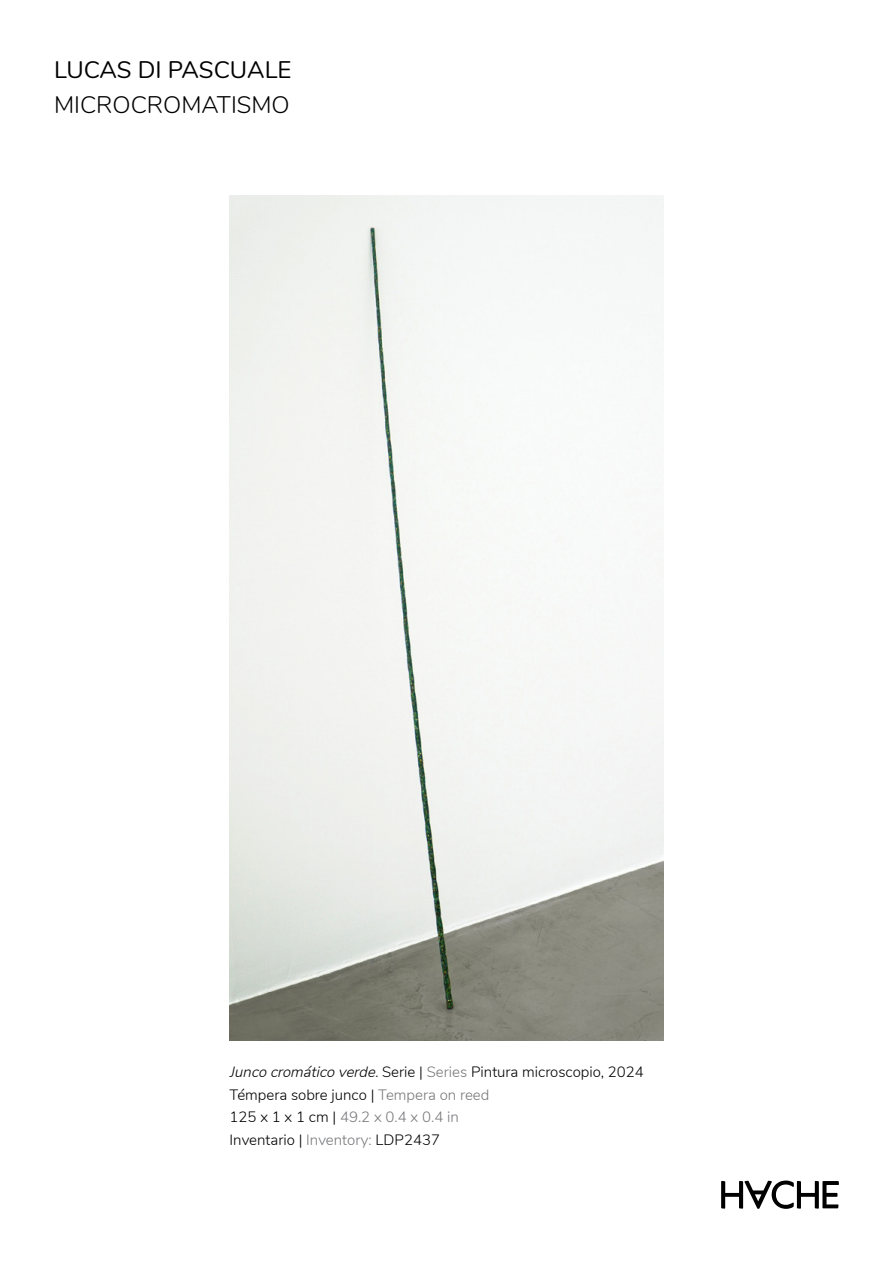
<style>
.page{position:relative;width:893px;height:1263px;background:#fff}
.page>*{position:absolute;margin:0;border:0;box-sizing:border-box;transform-origin:0 0}
.t1{font:24px "Nunito";letter-spacing:-.005em;color:#000}
.t2{font:300 24px "Nunito";color:#000}
.t3{font:300 15px/22.5px "Nunito";color:#000}
.s1{font-style:italic}
.s2{color:#77787b}
</style>
<div class="page">
<svg style="left:721px;top:1180px;width:118px;height:29px"></svg>
<img style="left:230px;top:196px;width:433px;height:844px">
<h1 class="t1" style="left:54px;top:52px;width:239px">LUCAS DI PASCUALE</h1>
<h1 class="t2" style="left:54px;top:87px;width:237px">MICROCROMATISMO</h1>
<p class="t3" style="left:230px;top:1060px;width:416px"><span class="s1">Junco cromático verde.</span>Serie | <span class="s2">Series</span> Pintura microscopio, 2024<br>Témpera sobre junco | <span class="s2">Tempera on reed<br></span>125 x 1 x 1 cm | <span class="s2">49.2 x 0.4 x 0.4 in<br></span>Inventario | <span class="s2">Inventory:</span> LDP2437</p>
</div>
